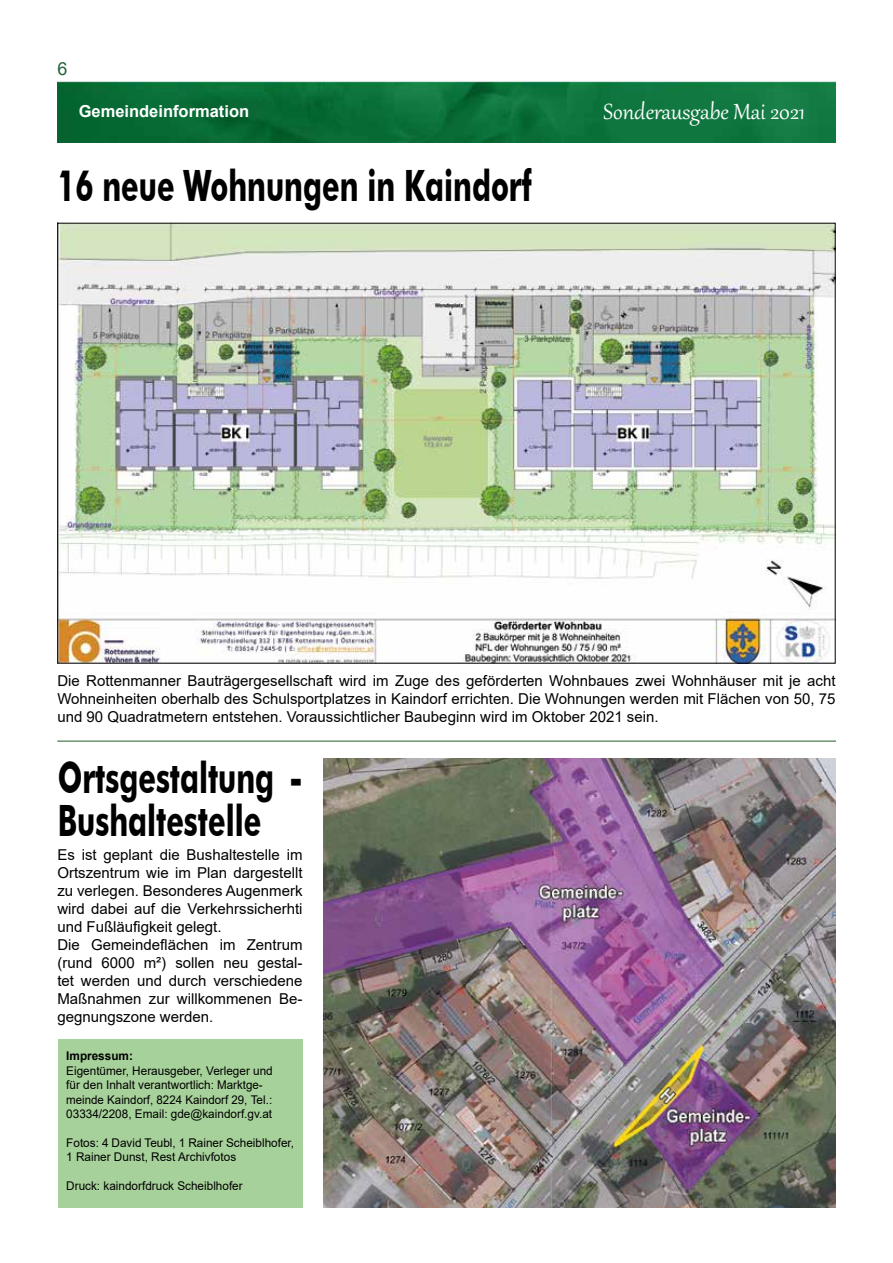
<style>
.page{position:relative;width:893px;height:1263px;background:#fff}
.page>*{position:absolute;margin:0;border:0;box-sizing:border-box;transform-origin:0 0}
.t1{font:700 43.2px/43.2px "Futura BT";color:#000;scale:.67 1}
.t2{font:27px "Gabriola";color:#fff}
.t3{font:18px "Arial";color:#226238}
.t4{font:700 16.5px "Arial";color:#fff}
.t5{font:15px/18px "Arial";color:#000;text-align:justify}
.t6{font:12px/14.4px "Arial";color:#000}
.t7{font:700 12px "Arial";color:#000}
</style>
<div class="page">
<img style="left:57px;top:81px;width:779px;height:61px">
<div style="left:58px;top:1039px;width:245px;height:169px;background:#a7d19a"></div>
<img style="left:324px;top:758px;width:512px;height:450px">
<img style="left:59px;top:225px;width:775px;height:436px">
<hr style="left:58px;top:741px;width:778px;height:1px;background:#205e2b">
<p class="t3" style="left:57px;top:56px;width:12px">6</p>
<p class="t4" style="left:79px;top:100px;width:172px">Gemeindeinformation</p>
<h1 class="t1" style="left:57px;top:163px;width:710px">16 neue Wohnungen in Kaindorf</h1>
<h2 class="t2" style="left:603px;top:94px;width:203px">Sonderausgabe Mai 2021</h2>
<p class="t5" style="left:57px;top:671px;width:780px">Die Rottenmanner Bauträgergesellschaft wird im Zuge des geförderten Wohnbaues zwei Wohnhäuser mit je acht Wohneinheiten oberhalb des Schulsportplatzes in Kaindorf errichten. Die Wohnungen werden mit Flächen von 50, 75 und 90 Quadratmetern entstehen. Voraussichtlicher Baubeginn wird im Oktober 2021 sein.</p>
<h1 class="t1" style="left:58px;top:756px;width:367px">Ortsgestaltung -<br>Bushaltestelle</h1>
<p class="t5" style="left:57px;top:845px;width:247px;text-align:left">Es ist geplant die Bushaltestelle im<br>Ortszentrum wie im Plan dargestellt zu verlegen. Besonderes Augenmerk wird dabei auf die Verkehrssicherhti und Fußläufigkeit gelegt.<br>Die Gemeindeflächen im Zentrum (rund 6000 m²) sollen neu gestal&shy;tet werden und durch verschiedene<br>Maßnahmen zur willkommenen Be&shy;gegnungszone werden.</p>
<p class="t7" style="left:66px;top:1048px;width:68px">Impressum:</p>
<p class="t6" style="left:66px;top:1063px;width:208px">Eigentümer, Herausgeber, Verleger und für den Inhalt verantwortlich: Marktge&shy;meinde Kaindorf, 8224 Kaindorf 29, Tel.:<br>03334/2208, Email: gde@kaindorf.gv.at</p>
<p class="t6" style="left:66px;top:1135px;width:229px">Fotos: 4 David Teubl, 1 Rainer Scheiblhofer,<br>1 Rainer Dunst, Rest Archivfotos</p>
<p class="t6" style="left:66px;top:1178px;width:178px">Druck: kaindorfdruck Scheiblhofer</p>
</div>
